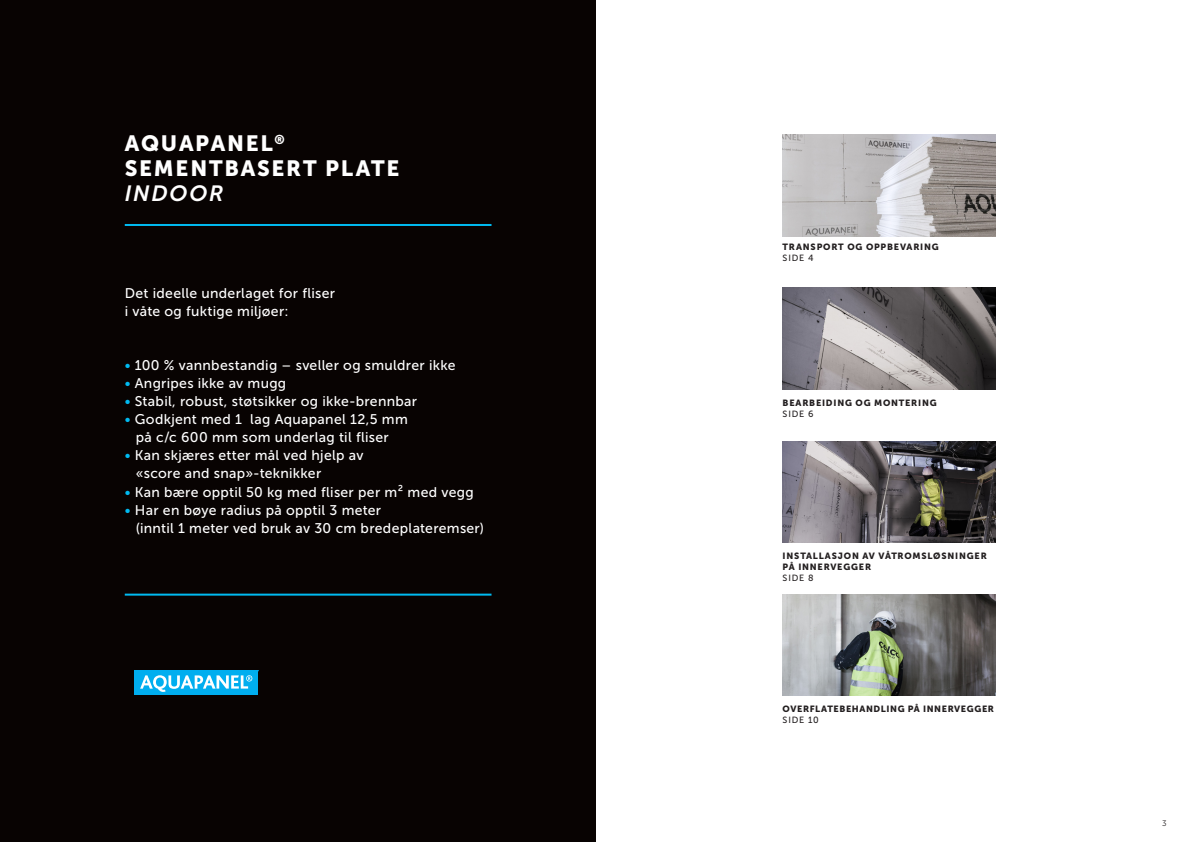
<style>
.page{position:relative;width:1191px;height:842px;background:#fff}
.page>*{position:absolute;margin:0;border:0;box-sizing:border-box;transform-origin:0 0}
.t1{font:22px/25px "Museo Sans 900";letter-spacing:.08em;color:#fff}
.t2{font:italic 22px "Museo Sans 700";letter-spacing:.08em;color:#fff}
.t3{font:14px/18px "Museo Sans 500";letter-spacing:.02em;color:#fff}
.t4{font:9px/11px "Museo Sans 900";letter-spacing:.085em;color:#231f20}
.t5{font:9px "Museo Sans 900";letter-spacing:.065em;color:#231f20}
.t6{font:9px "Museo Sans 500";letter-spacing:.09em;color:#231f20}
.t7{font:8px "Museo Sans 300";color:#231f20}
.s1{color:#00baf1}
</style>
<div class="page">
<div style="left:0;top:0;width:595px;height:842px;background:#080302"></div>
<hr style="left:125px;top:224px;width:366px;height:2px;background:#00baf1">
<hr style="left:125px;top:594px;width:366px;height:2px;background:#00baf1">
<svg style="left:134px;top:670px;width:124px;height:25px;background:#39c0f2"></svg>
<img style="left:782px;top:135px;width:213px;height:101px">
<img style="left:782px;top:594px;width:213px;height:102px">
<img style="left:782px;top:441px;width:213px;height:101px">
<img style="left:782px;top:288px;width:213px;height:101px">
<h1 class="t1" style="left:125px;top:131px;width:276px">AQUAPANEL<sup>®<br></sup>SEMENTBASERT PLATE</h1>
<h1 class="t2" style="left:125px;top:181px;width:100px">INDOOR</h1>
<p class="t3" style="left:125px;top:285px;width:212px">Det ideelle underlaget for fliser i våte og fuktige miljøer:</p>
<p class="t3" style="left:125px;top:357px;width:332px"><span class="s1">•</span> 100 % vannbestandig – sveller og smuldrer ikke</p>
<p class="t3" style="left:125px;top:375px;width:163px"><span class="s1">•</span> Angripes ikke av mugg</p>
<p class="t3" style="left:125px;top:393px;width:294px"><span class="s1">•</span> Stabil, robust, støtsikker og ikke-brennbar</p>
<p class="t3" style="left:125px;top:411px;width:285px;text-align:center"><span class="s1">•</span> Godkjent med 1 lag Aquapanel 12,5 mm på c/c 600 mm som underlag til fliser</p>
<p class="t3" style="left:136px;top:447px;width:229px;text-indent:-11px"><span class="s1">•</span> Kan skjæres etter mål ved hjelp av «score and snap»-teknikker</p>
<p class="t3" style="left:125px;top:483px;width:350px"><span class="s1">•</span> Kan bære opptil 50 kg med fliser per m² med vegg</p>
<p class="t3" style="left:136px;top:501px;width:350px;text-indent:-11px"><span class="s1">•</span> Har en bøye radius på opptil 3 meter<br>(inntil 1 meter ved bruk av 30 cm bredeplateremser)</p>
<p class="t4" style="left:782px;top:241px;width:158px">TRANSPORT OG OPPBEVARING</p>
<p class="t6" style="left:782px;top:253px;width:32px">SIDE 4</p>
<p class="t4" style="left:782px;top:397px;width:156px">BEARBEIDING OG MONTERING</p>
<p class="t6" style="left:782px;top:408px;width:32px">SIDE 6</p>
<p class="t4" style="left:782px;top:550px;width:206px">INSTALLASJON AV VÅTROMSLØSNINGER<br>PÅ INNERVEGGER</p>
<p class="t6" style="left:782px;top:573px;width:32px">SIDE 8</p>
<p class="t5" style="left:782px;top:704px;width:213px">OVERFLATEBEHANDLING PÅ INNERVEGGER</p>
<p class="t6" style="left:782px;top:715px;width:38px">SIDE 10</p>
<p class="t7" style="left:1162px;top:819px;width:6px">3</p>
</div>
